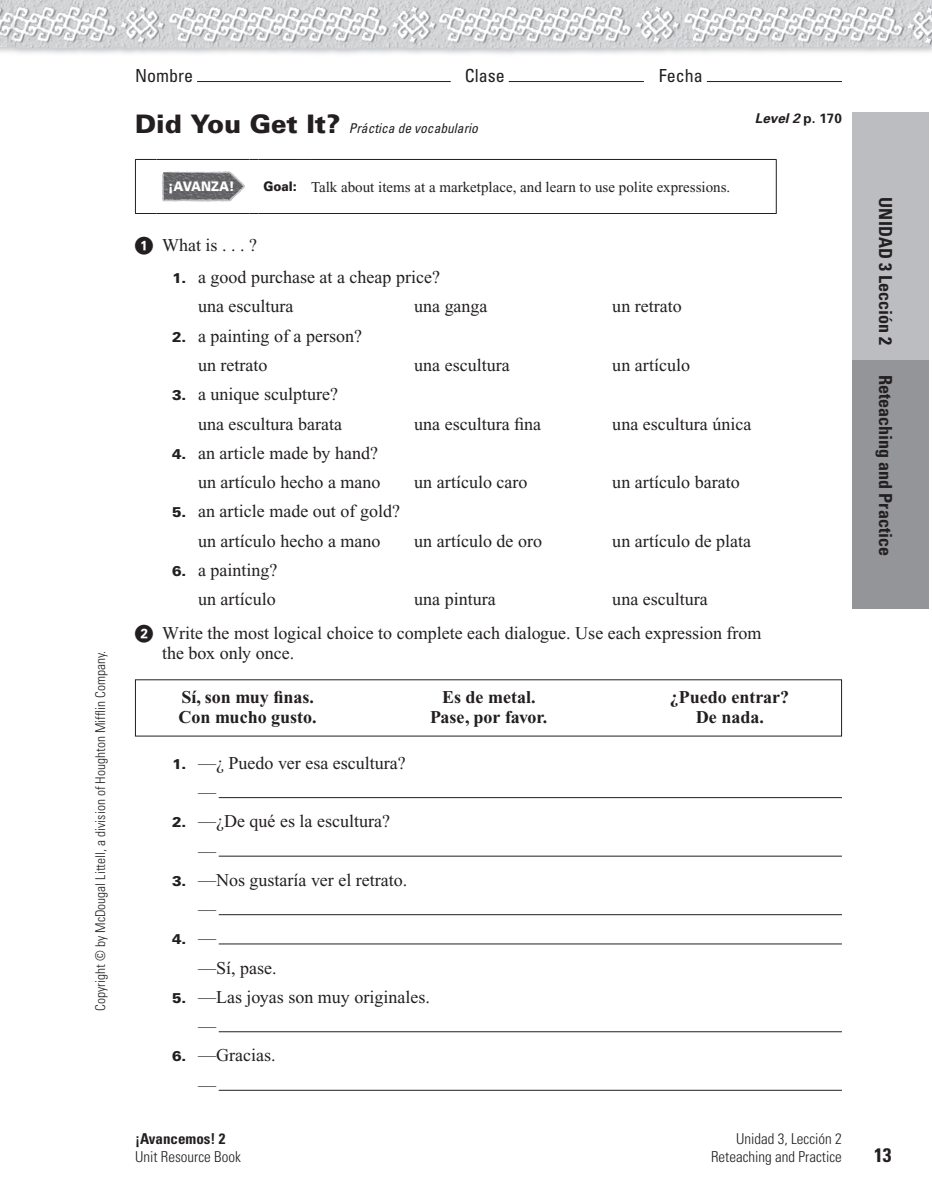
<style>
.page{position:relative;width:932px;height:1186px;background:#fff}
.page>*{position:absolute;margin:0;border:0;box-sizing:border-box;transform-origin:0 0}
.t1{font:700 condensed 19.5px "Univers";color:#231f20}
.t2{font:18px/29.2px "Times";color:#231f20}
.t3{font:700 18px/20.2px "Times";color:#231f20;text-align:center}
.t4{font:700 condensed 18px "Univers";color:#231f20}
.t5{font:condensed 18px "Univers";color:#231f20}
.t6{font:15px "Times";color:#231f20}
.t7{font:300 condensed 15px/18px "Univers";color:#231f20;text-align:right}
.t8{font:700 condensed 15px "Univers";color:#231f20}
.t9{font:900 14.25px "Univers";color:#231f20}
.t10{font:300 condensed 13.5px "Univers";color:#231f20}
.t11{font:italic condensed 13.5px "Univers";color:#231f20}
.t12{font:italic 700 13.5px "Univers";color:#231f20}
.t13{font:900 13.2px "Univers";color:#fff;scale:.91 1}
.s1{font-weight:900;font-style:normal;font-stretch:normal;font-size:25.5px}
.s2{font-family:"Univers";font-weight:900;font-size:13.2px}
.s3{font-family:"Pcnumber";font-size:22.5px}
.s4{font-family:"Univers";font-weight:900;font-size:14.25px}
.s5{font-style:normal}
.s6{font-family:"Times";font-weight:400;font-size:18px}
</style>
<div class="page">
<img style="left:0;top:0;width:932px;height:54px">
<svg style="left:8px;top:47px;width:6px;height:7px"></svg>
<img style="left:14px;top:0;width:918px;height:49px">
<img style="left:14px;top:0;width:1px;height:47px">
<hr style="left:197px;top:81px;width:253px;height:1px;background:#231f20">
<hr style="left:509px;top:81px;width:135px;height:1px;background:#231f20">
<hr style="left:707px;top:81px;width:135px;height:1px;background:#231f20">
<hr style="left:219px;top:797px;width:623px;height:1px;background:#231f20">
<hr style="left:219px;top:855px;width:623px;height:1px;background:#231f20">
<hr style="left:219px;top:914px;width:623px;height:1px;background:#231f20">
<hr style="left:219px;top:943px;width:623px;height:1px;background:#231f20">
<hr style="left:219px;top:1031px;width:623px;height:1px;background:#231f20">
<hr style="left:219px;top:1089px;width:623px;height:1px;background:#231f20">
<svg style="left:135px;top:159px;width:21px;height:1px"></svg>
<hr style="left:135px;top:160px;width:1px;height:53px;background:#231f20">
<hr style="left:156px;top:159px;width:93px;height:1px;background:#231f20">
<hr style="left:258px;top:159px;width:44px;height:1px;background:#231f20">
<hr style="left:311px;top:159px;width:465px;height:1px;background:#231f20">
<hr style="left:776px;top:160px;width:1px;height:53px;background:#231f20">
<svg style="left:135px;top:213px;width:21px;height:1px"></svg>
<hr style="left:156px;top:213px;width:93px;height:1px;background:#231f20">
<hr style="left:258px;top:213px;width:44px;height:1px;background:#231f20">
<hr style="left:311px;top:213px;width:465px;height:1px;background:#231f20">
<svg style="left:162px;top:171px;width:83px;height:31px;background:#848587"></svg>
<div style="left:852px;top:360px;width:76px;height:249px;background:#939598"></div>
<div style="left:852px;top:112px;width:76px;height:248px;background:#bcbdc0"></div>
<p class="t10" style="left:92px;top:1010px;width:361px;rotate:-90deg">Copyright © by McDougal Littell, a division of Houghton Mifflin Company.</p>
<p class="t5" style="left:135px;top:64px;width:59px">Nombre</p>
<p class="t5" style="left:465px;top:64px;width:41px">Clase</p>
<p class="t5" style="left:659px;top:64px;width:45px">Fecha</p>
<p class="t11" style="left:135px;top:119px;width:344px"><span class="s1">Did You Get It?</span> Práctica de vocabulario</p>
<p class="t13" style="left:168px;top:178px;width:74px">¡AVANZA!</p>
<p class="t6" style="left:263px;top:179px;width:468px"><span class="s2">Goal:</span> Talk about items at a marketplace, and learn to use polite expressions.</p>
<p class="t2" style="left:135px;top:230px;width:123px"><span class="s3">1</span> What is . . . ?</p>
<p class="t2" style="left:198px;top:262px;width:243px;text-indent:-26px"><span class="s4">1.</span> a good purchase at a cheap price? una escultura</p>
<p class="t2" style="left:414px;top:292px;width:75px">una ganga</p>
<p class="t2" style="left:612px;top:292px;width:71px">un retrato</p>
<p class="t2" style="left:198px;top:321px;width:165px;text-indent:-26px"><span class="s4">2.</span> a painting of a person? un retrato</p>
<p class="t2" style="left:414px;top:350px;width:97px">una escultura</p>
<p class="t2" style="left:612px;top:350px;width:79px">un artículo</p>
<p class="t12" style="left:754px;top:110px;width:89px">Level 2 <span class="s5">p. 170</span></p>
<p class="t2" style="left:172px;top:379px;width:171px;text-align:right"><span class="s4">3.</span> a unique sculpture? una escultura barata</p>
<p class="t2" style="left:172px;top:438px;width:210px;text-align:right"><span class="s4">4.</span> an article made by hand? un artículo hecho a mano</p>
<p class="t2" style="left:172px;top:496px;width:229px;text-align:center"><span class="s4">5.</span> an article made out of gold? un artículo hecho a mano</p>
<p class="t2" style="left:414px;top:409px;width:128px">una escultura fina</p>
<p class="t2" style="left:612px;top:409px;width:140px">una escultura única</p>
<p class="t2" style="left:414px;top:467px;width:115px">un artículo caro</p>
<p class="t2" style="left:612px;top:467px;width:129px">un artículo barato</p>
<p class="t2" style="left:414px;top:526px;width:129px">un artículo de oro</p>
<p class="t2" style="left:612px;top:526px;width:140px">un artículo de plata</p>
<p class="t2" style="left:172px;top:555px;width:107px;text-align:right"><span class="s4">6.</span> a painting? un artículo</p>
<p class="t2" style="left:135px;top:582px;width:628px;line-height:33.8px;text-indent:477px">una escultura<br><span class="s3">2</span> Write the most logical choice to complete each dialogue. Use each expression from</p>
<p class="t2" style="left:162px;top:638px;width:134px">the box only once.</p>
<p class="t3" style="left:178px;top:687px;width:140px;text-align:left">Sí, son muy finas.<br>Con mucho gusto.</p>
<p class="t3" style="left:430px;top:687px;width:118px">Es de metal.<br>Pase, por favor.</p>
<p class="t3" style="left:670px;top:687px;width:121px">¿Puedo entrar?<br>De nada.</p>
<p class="t2" style="left:198px;top:748px;width:209px;text-indent:-26px"><span class="s4">1.</span> —¿ Puedo ver esa escultura? —</p>
<p class="t2" style="left:198px;top:806px;width:193px;text-indent:-26px"><span class="s4">2.</span> —¿De qué es la escultura? —</p>
<p class="t2" style="left:198px;top:865px;width:211px;text-indent:-26px"><span class="s4">3.</span> —Nos gustaría ver el retrato. —</p>
<p class="t9" style="left:172px;top:930px;width:46px">4. <span class="s6">—</span></p>
<p class="t2" style="left:198px;top:952px;width:80px">—Sí, pase.</p>
<p class="t2" style="left:198px;top:982px;width:233px;text-indent:-26px"><span class="s4">5.</span> —Las joyas son muy originales. —</p>
<p class="t2" style="left:198px;top:1040px;width:79px;text-indent:-26px"><span class="s4">6.</span> —Gracias. —</p>
<p class="t2" style="left:414px;top:584px;width:83px">una pintura</p>
<p class="t8" style="left:135px;top:1128px;width:92px">¡Avancemos! 2</p>
<p class="t7" style="left:135px;top:1147px;width:107px">Unit Resource Book</p>
<p class="t7" style="left:711px;top:1129px;width:132px">Unidad 3, Lección 2<br>Reteaching and Practice</p>
<p class="t4" style="left:896px;top:197px;width:149px;rotate:90deg">UNIDAD 3 Lección 2</p>
<p class="t4" style="left:896px;top:375px;width:182px;rotate:90deg">Reteaching and Practice</p>
<p class="t1" style="left:874px;top:1142px;width:19px">13</p>
</div>
